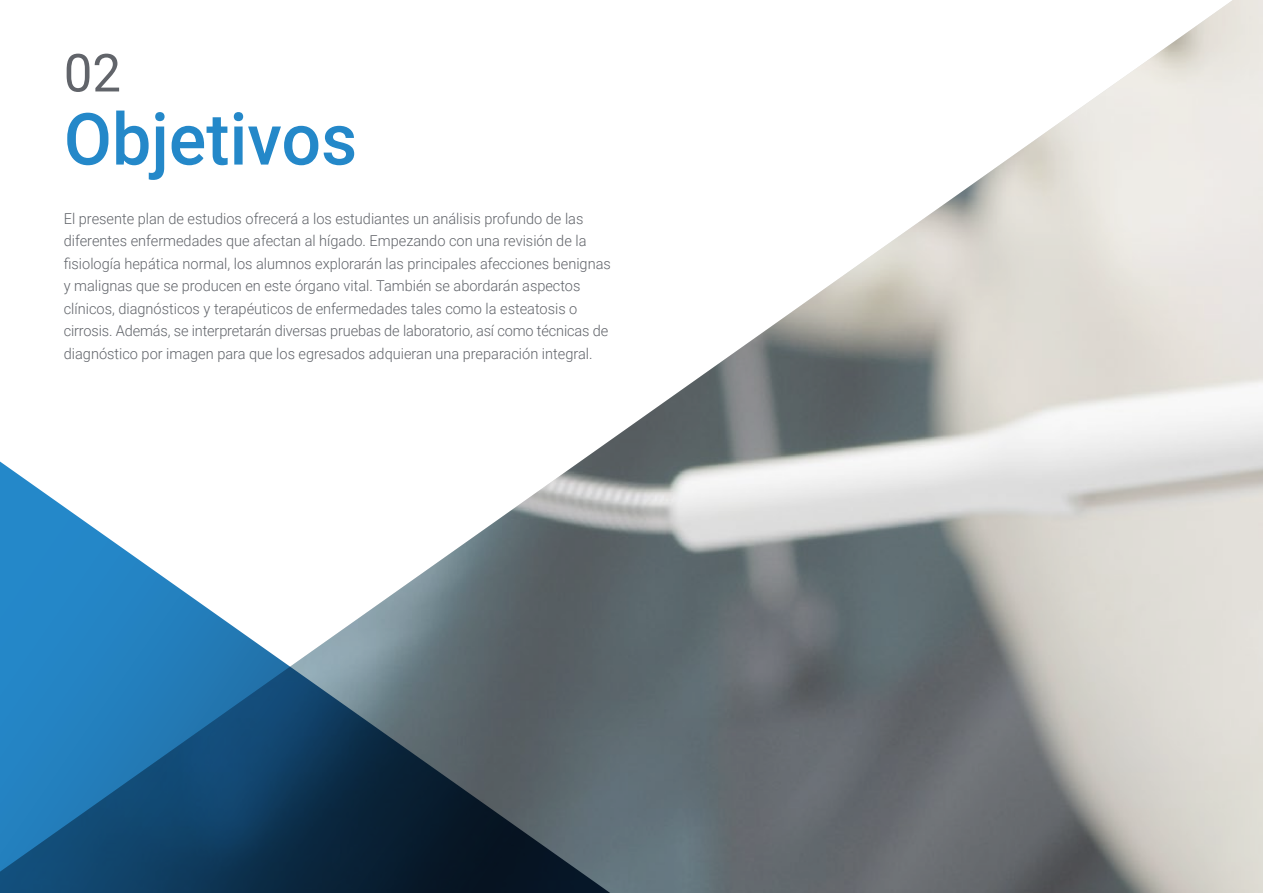
<style>
.page{position:relative;width:1263px;height:893px;background:#fff}
.page>*{position:absolute;margin:0;border:0;box-sizing:border-box;transform-origin:0 0}
.t1{font:500 72px "Roboto";color:#2488c9}
.t2{font:52.5px "Roboto";color:#61646a}
.t3{font:300 15px/22.5px "Roboto";color:#61646a}
</style>
<div class="page">
<img style="left:602px;top:0;width:661px;height:893px">
<svg style="left:0;top:446px;width:640px;height:447px"></svg>
<h2 class="t2" style="left:64px;top:36px;width:59px">02</h2>
<h1 class="t1" style="left:64px;top:89px;width:295px">Objetivos</h1>
<p class="t3" style="left:64px;top:207px;width:549px">El presente plan de estudios ofrecerá a los estudiantes un análisis profundo de las diferentes enfermedades que afectan al hígado. Empezando con una revisión de la fisiología hepática normal, los alumnos explorarán las principales afecciones benignas y malignas que se producen en este órgano vital. También se abordarán aspectos clínicos, diagnósticos y terapéuticos de enfermedades tales como la esteatosis o cirrosis. Además, se interpretarán diversas pruebas de laboratorio, así como técnicas de diagnóstico por imagen para que los egresados adquieran una preparación integral.</p>
</div>
